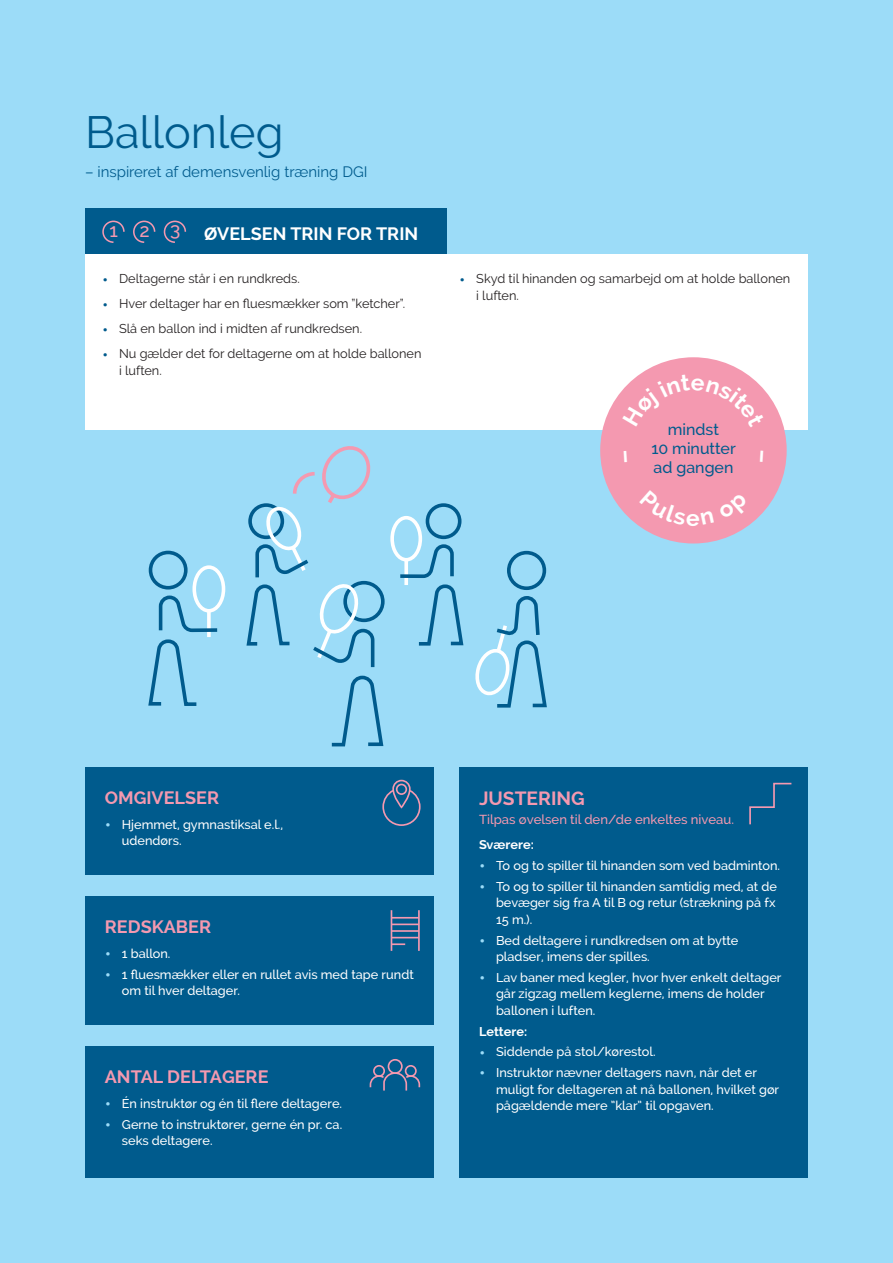
<style>
.page{position:relative;width:893px;height:1263px;background:#9cdcf8}
.page>*{position:absolute;margin:0;border:0;box-sizing:border-box;transform-origin:0 0}
.Øvelse_H1{font:45px "Raleway";color:#005b8d}
.Øvelser_H3{font:700 19.2px "Raleway";color:#f499b0}
.Øvelser_H3-2{font:700 18px "Raleway";color:#f499b0}
.t1{font:700 18px "Raleway";color:#fff}
.Brød_u_baseline{font:500 16.05px/19.2px "Raleway";color:#005b8d;text-align:center}
.Sub_header_til_øvels{font:15px "Raleway";color:#005b8d}
.Øvelser_H3-3{font:500 13.05px "Raleway";color:#f499b0}
.t2{font:500 12.75px/16.5px "Raleway";color:#fff}
.t3{font:12.75px/16.5px "Raleway";color:#231f20}
.Øvelse_-_Bullets_lys{font:700 12.75px "Raleway";color:#fff}
.s1{font-weight:500;font-size:18.9px;color:#f499b0}
.s2{font-size:18px;color:#005b8d}
.s3{font-size:18px;color:#9cdcf8}
</style>
<div class="page">
<div style="left:85px;top:208px;width:361px;height:46px;background:#005b8d"></div>
<svg style="left:102px;top:220px;width:23px;height:23px"></svg>
<svg style="left:133px;top:220px;width:23px;height:23px"></svg>
<svg style="left:163px;top:220px;width:24px;height:23px"></svg>
<div style="left:85px;top:1046px;width:349px;height:132px;background:#005b8d"></div>
<div style="left:373px;top:1065px;width:12px;height:12px;border:2px solid #f499b0;border-radius:50%"></div>
<div style="left:388px;top:1059px;width:15px;height:15px;border:2px solid #f499b0;border-radius:50%"></div>
<svg style="left:369px;top:1071px;width:52px;height:20px"></svg>
<div style="left:405px;top:1065px;width:12px;height:12px;border:2px solid #f499b0;border-radius:50%"></div>
<div style="left:85px;top:896px;width:349px;height:129px;background:#005b8d"></div>
<hr style="left:391px;top:910px;width:1px;height:41px;background:#f499b0">
<hr style="left:418px;top:910px;width:2px;height:41px;background:#f499b0">
<svg style="left:392px;top:917px;width:26px;height:1px"></svg>
<hr style="left:391px;top:923px;width:28px;height:2px;background:#f499b0">
<hr style="left:391px;top:930px;width:28px;height:2px;background:#f499b0">
<svg style="left:392px;top:937px;width:27px;height:8px"></svg>
<div style="left:85px;top:767px;width:349px;height:108px;background:#005b8d"></div>
<svg style="left:382px;top:788px;width:39px;height:38px"></svg>
<div style="left:392px;top:780px;width:19px;height:28px;border:2px solid #f499b0;border-radius:8px"></div>
<div style="left:396px;top:784px;width:11px;height:11px;border:2px solid #f499b0;border-radius:50%"></div>
<div style="left:459px;top:767px;width:349px;height:411px;background:#005b8d"></div>
<svg style="left:749px;top:782px;width:43px;height:43px"></svg>
<div style="left:85px;top:254px;width:723px;height:175px;background:#fff"></div>
<div style="left:600px;top:357px;width:187px;height:186px;background:#f499b0;border-radius:50%"></div>
<div style="left:507px;top:551px;width:39px;height:39px;border:4px solid #005b8d;border-radius:50%"></div>
<svg style="left:475px;top:596px;width:72px;height:112px"></svg>
<div style="left:390px;top:516px;width:32px;height:45px;border:4px solid #fff;border-radius:50%"></div>
<div style="left:192px;top:565px;width:33px;height:48px;border:4px solid #fff;border-radius:50%"></div>
<div style="left:149px;top:551px;width:39px;height:38px;border:4px solid #005b8d;border-radius:50%"></div>
<svg style="left:148px;top:594px;width:73px;height:112px"></svg>
<svg style="left:397px;top:542px;width:67px;height:104px"></svg>
<svg style="left:246px;top:446px;width:139px;height:301px"></svg>
<div style="left:426px;top:503px;width:35px;height:36px;border:4px solid #005b8d;border-radius:50%"></div>
<svg style="left:622px;top:374px;width:143px;height:17px"></svg>
<p class="Øvelse_H1" style="left:85px;top:106px;width:200px">Ballonleg</p>
<p class="Sub_header_til_øvels" style="left:85px;top:163px;width:284px">– inspireret af demensvenlig træning DGI</p>
<h3 class="t1" style="left:109px;top:223px;width:310px"><span class="s1">1 2 </span><sup>3</sup> ØVELSEN TRIN FOR TRIN</h3>
<p class="t3" style="left:102px;top:270px;width:199px"><span class="s2">•</span> Deltagerne står i en rundkreds.</p>
<p class="t3" style="left:102px;top:295px;width:305px"><span class="s2">•</span> Hver deltager har en fluesmækker som ”ketcher”.</p>
<p class="t3" style="left:102px;top:320px;width:262px"><span class="s2">•</span> Slå en ballon ind i midten af rundkredsen.</p>
<p class="t3" style="left:119px;top:345px;width:304px;text-indent:-17px"><span class="s2">•</span> Nu gælder det for deltagerne om at holde ballonen i luften.</p>
<p class="t3" style="left:476px;top:270px;width:316px;text-indent:-17px"><span class="s2">•</span> Skyd til hinanden og samarbejd om at holde ballonen i luften.</p>
<p class="Brød_u_baseline" style="left:651px;top:419px;width:86px">mindst<br>10 minutter ad gangen</p>
<p class="Øvelser_H3-2" style="left:105px;top:787px;width:116px">OMGIVELSER</p>
<p class="t2" style="left:122px;top:816px;width:163px;text-indent:-17px"><span class="s3">•</span> Hjemmet, gymnastiksal e.l., udendørs.</p>
<p class="Øvelser_H3-2" style="left:105px;top:916px;width:108px">REDSKABER</p>
<p class="t2" style="left:105px;top:945px;width:67px"><span class="s3">•</span> 1 ballon.</p>
<p class="t2" style="left:122px;top:966px;width:293px;text-indent:-17px"><span class="s3">•</span> 1 fluesmækker eller en rullet avis med tape rundt om til hver deltager.</p>
<p class="Øvelser_H3-2" style="left:105px;top:1066px;width:165px">ANTAL DELTAGERE</p>
<p class="t2" style="left:105px;top:1095px;width:239px"><span class="s3">•</span> Én instruktør og én til flere deltagere.</p>
<p class="t2" style="left:122px;top:1116px;width:222px;text-indent:-17px"><span class="s3">•</span> Gerne to instruktører, gerne én pr. ca. seks deltagere.</p>
<p class="Øvelser_H3" style="left:479px;top:787px;width:107px">JUSTERING</p>
<p class="Øvelser_H3-3" style="left:479px;top:812px;width:257px">Tilpas øvelsen til den/de enkeltes niveau.</p>
<p class="Øvelse_-_Bullets_lys" style="left:479px;top:838px;width:56px">Sværere:</p>
<p class="t2" style="left:479px;top:857px;width:303px"><span class="s3">•</span> To og to spiller til hinanden som ved badminton.</p>
<p class="t2" style="left:496px;top:878px;width:282px;text-align:justify;text-indent:-17px"><span class="s3">•</span> To og to spiller til hinanden samtidig med, at de bevæger sig fra A til B og retur (strækning på fx 15 m.).</p>
<p class="t2" style="left:496px;top:932px;width:244px;text-indent:-17px"><span class="s3">•</span> Bed deltagere i rundkredsen om at bytte pladser, imens der spilles.</p>
<p class="t2" style="left:496px;top:969px;width:287px;text-indent:-17px"><span class="s3">•</span> Lav baner med kegler, hvor hver enkelt deltager går zigzag mellem keglerne, imens de holder ballonen i luften.</p>
<p class="Øvelse_-_Bullets_lys" style="left:479px;top:1024px;width:50px">Lettere:</p>
<p class="t2" style="left:479px;top:1044px;width:178px"><span class="s3">•</span> Siddende på stol/kørestol.</p>
<p class="t2" style="left:496px;top:1064px;width:285px;text-indent:-17px"><span class="s3">•</span> Instruktør nævner deltagers navn, når det er muligt for deltageren at nå ballonen, hvilket gør pågældende mere ”klar” til opgaven.</p>
</div>
